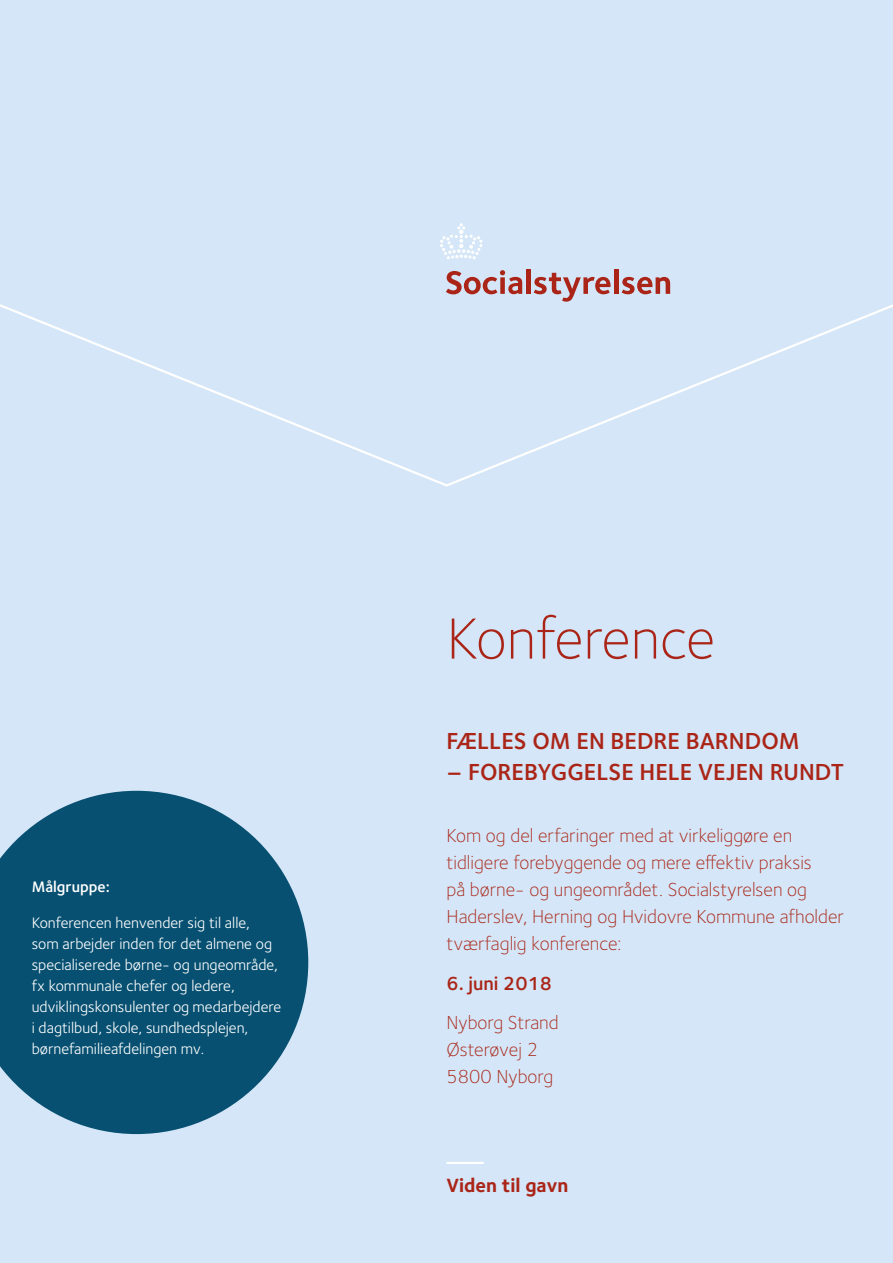
<style>
.page{position:relative;width:893px;height:1263px;background:#d4e6f7}
.page>*{position:absolute;margin:0;border:0;box-sizing:border-box;transform-origin:0 0}
.t1{font:300 60px "Foundry Sterling";color:#aa2517}
.t2{font:600 24px "Foundry Sterling";color:#aa2517}
.t3{font:700 19.8px "Foundry Sterling";color:#aa2517}
.t4{font:300 19.5px/27px "Foundry Sterling";color:#aa2517}
.t5{font:600 19.5px "Foundry Sterling";color:#aa2517}
.cirkel{font:15.75px/21px "Foundry Sterling";color:#fff}
.cirkel-2{font:600 15.75px "Foundry Sterling";color:#fff}
</style>
<div class="page">
<svg style="left:0;top:241px;width:893px;height:246px"></svg>
<svg style="left:440px;top:223px;width:42px;height:36px"></svg>
<svg style="left:446px;top:270px;width:76px;height:24px"></svg>
<hr style="left:526px;top:270px;width:4px;height:24px;background:#aa2517">
<svg style="left:534px;top:273px;width:76px;height:29px"></svg>
<hr style="left:614px;top:270px;width:4px;height:24px;background:#aa2517">
<svg style="left:622px;top:277px;width:48px;height:17px"></svg>
<hr style="left:446px;top:1162px;width:38px;height:2px;background:#fff">
<svg style="left:0;top:791px;width:308px;height:343px;fill:#075071"></svg>
<p class="cirkel-2" style="left:32px;top:877px;width:80px">Målgruppe:</p>
<p class="cirkel" style="left:32px;top:913px;width:251px">Konferencen henvender sig til alle,<br>som arbejder inden for det almene og specialiserede børne- og ungeområde, fx kommunale chefer og ledere, udviklingskonsulenter og medarbejdere i dagtilbud, skole, sundhedsplejen, børnefamilieafdelingen mv.</p>
<h1 class="t1" style="left:446px;top:604px;width:270px">Konference</h1>
<h2 class="t2" style="left:446px;top:726px;width:355px">FÆLLES OM EN BEDRE BARNDOM</h2>
<h2 class="t2" style="left:446px;top:758px;width:399px">– FOREBYGGELSE HELE VEJEN RUNDT</h2>
<h2 class="t4" style="left:446px;top:821px;width:399px">Kom og del erfaringer med at virkeliggøre en tidligere forebyggende og mere effektiv praksis<br>på børne- og ungeområdet. Socialstyrelsen og Haderslev, Herning og Hvidovre Kommune afholder tværfaglig konference:</h2>
<h2 class="t5" style="left:446px;top:972px;width:107px">6. juni 2018</h2>
<h2 class="t4" style="left:446px;top:1009px;width:114px">Nyborg Strand<br>Østerøvej 2<br>5800 Nyborg</h2>
<p class="t3" style="left:446px;top:1173px;width:123px">Viden til gavn</p>
</div>
